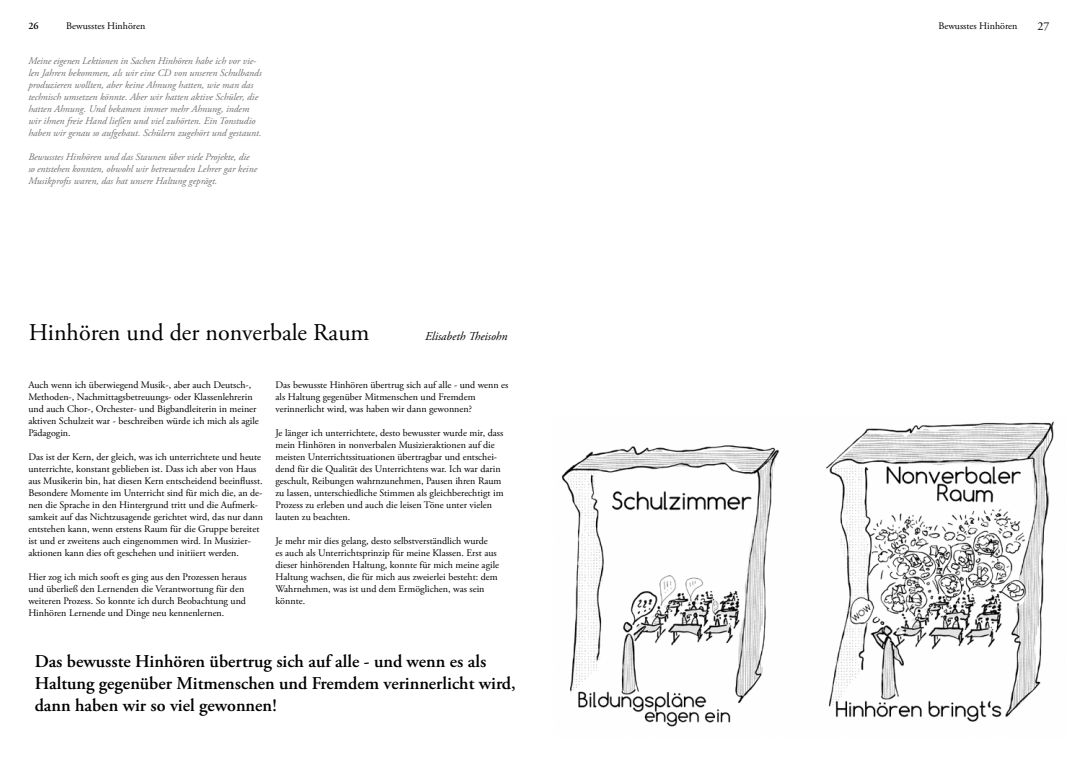
<style>
.page{position:relative;width:1078px;height:766px;background:#fff}
.page>*{position:absolute;margin:0;border:0;box-sizing:border-box;transform-origin:0 0}
.t1{font:24px "Adobe Garamond Pro";color:#000}
.t2{font:600 18px/21.6px "Adobe Garamond Pro";color:#000}
.t3{font:italic 12px "Adobe Garamond Pro";color:#000}
.t4{font:12px "Adobe Garamond Pro";color:#000}
.t5{font:10px/12px "Adobe Garamond Pro";color:#000}
.t6{font:italic 10px/12px "Adobe Garamond Pro";color:#707173}
.t7{font:600 10px "Adobe Garamond Pro";color:#000}
</style>
<div class="page">
<img style="left:561px;top:421px;width:493px;height:306px">
<p class="t5" style="left:66px;top:20px;width:81px">Bewusstes Hinhören</p>
<p class="t5" style="left:938px;top:20px;width:81px">Bewusstes Hinhören</p>
<p class="t7" style="left:28px;top:20px;width:6px">26</p>
<p class="t4" style="left:1037px;top:19px;width:13px">27</p>
<p class="t6" style="left:28px;top:55px;width:235px">Meine eigenen Lektionen in Sachen Hinhören habe ich vor vie&shy;len Jahren bekommen, als wir eine CD von unseren Schulbands produzieren wollten, aber keine Ahnung hatten, wie man das technisch umsetzen könnte. Aber wir hatten aktive Schüler, die hatten Ahnung. Und bekamen immer mehr Ahnung, indem wir ihnen freie Hand ließen und viel zuhörten. Ein Tonstudio haben wir genau so aufgebaut. Schülern zugehört und gestaunt.</p>
<p class="t6" style="left:28px;top:151px;width:230px">Bewusstes Hinhören und das Staunen über viele Projekte, die so entstehen konnten, obwohl wir betreuenden Lehrer gar keine<br>Musikprofis waren, das hat unsere Haltung geprägt.</p>
<h1 class="t1" style="left:29px;top:318px;width:342px">Hinhören und der nonverbale Raum</h1>
<p class="t3" style="left:425px;top:329px;width:84px">Elisabeth Theisohn</p>
<p class="t5" style="left:28px;top:379px;width:232px">Auch wenn ich überwiegend Musik-, aber auch Deutsch-, Methoden-, Nachmittagsbetreuungs- oder Klassenlehrerin und auch Chor-, Orchester- und Bigbandleiterin in meiner aktiven Schulzeit war - beschreiben würde ich mich als agile Pädagogin.</p>
<p class="t5" style="left:28px;top:451px;width:236px">Das ist der Kern, der gleich, was ich unterrichtete und heute unterrichte, konstant geblieben ist. Dass ich aber von Haus aus Musikerin bin, hat diesen Kern entscheidend beeinflusst.<br>Besondere Momente im Unterricht sind für mich die, an de&shy;nen die Sprache in den Hintergrund tritt und die Aufmerk&shy;samkeit auf das Nichtzusagende gerichtet wird, das nur dann entstehen kann, wenn erstens Raum für die Gruppe bereitet ist und er zweitens auch eingenommen wird. In Musizier&shy;aktionen kann dies oft geschehen und initiiert werden.</p>
<p class="t5" style="left:28px;top:571px;width:220px">Hier zog ich mich sooft es ging aus den Prozessen heraus und überließ den Lernenden die Verantwortung für den weiteren Prozess. So konnte ich durch Beobachtung und Hinhören Lernende und Dinge neu kennenlernen.</p>
<p class="t5" style="left:275px;top:379px;width:234px">Das bewusste Hinhören übertrug sich auf alle - und wenn es als Haltung gegenüber Mitmenschen und Fremdem verinnerlicht wird, was haben wir dann gewonnen?</p>
<p class="t5" style="left:275px;top:427px;width:229px">Je länger ich unterrichtete, desto bewusster wurde mir, dass mein Hinhören in nonverbalen Musizieraktionen auf die meisten Unterrichtssituationen übertragbar und entschei&shy;dend für die Qualität des Unterrichtens war. Ich war darin geschult, Reibungen wahrnzunehmen, Pausen ihren Raum zu lassen, unterschiedliche Stimmen als gleichberechtigt im Prozess zu erleben und auch die leisen Töne unter vielen lauten zu beachten.</p>
<p class="t5" style="left:275px;top:535px;width:225px">Je mehr mir dies gelang, desto selbstverständlich wurde<br>es auch als Unterrichtsprinzip für meine Klassen. Erst aus dieser hinhörenden Haltung, konnte für mich meine agile Haltung wachsen, die für mich aus zweierlei besteht: dem Wahrnehmen, was ist und dem Ermöglichen, was sein könnte.</p>
<h2 class="t2" style="left:35px;top:650px;width:482px">Das bewusste Hinhören übertrug sich auf alle - und wenn es als<br>Haltung gegenüber Mitmenschen und Fremdem verinnerlicht wird, dann haben wir so viel gewonnen!</h2>
</div>
